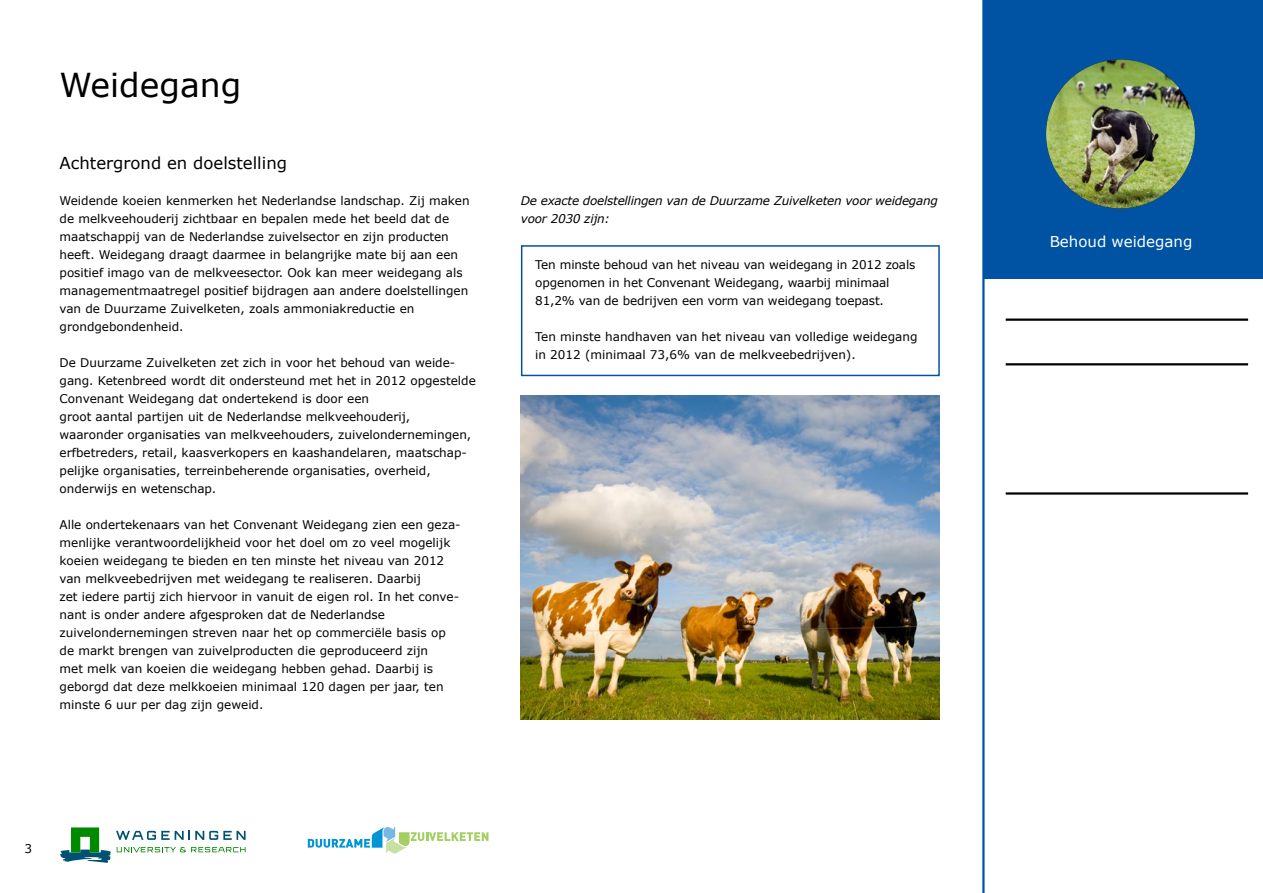
<style>
.page{position:relative;width:1263px;height:893px;background:#fff}
.page>*{position:absolute;margin:0;border:0;box-sizing:border-box;transform-origin:0 0}
.H1_Kop_22_pt_zwart{font:33px "Verdana";color:#000}
.H2_Kop_tussenkop{font:16.5px "Verdana";color:#000}
.t1{font:15px "Verdana";color:#fff}
.Platte_tekst{font:12px/18px "Verdana";color:#000}
.Platte_tekst-2{font:italic 12px/18px "Verdana";letter-spacing:-.02em;color:#000}
</style>
<div class="page">
<hr style="left:982px;top:0;width:2px;height:893px;background:#0053a3">
<hr style="left:1006px;top:363px;width:242px;height:2px;background:#000">
<hr style="left:1006px;top:318px;width:242px;height:3px;background:#000">
<hr style="left:1006px;top:492px;width:242px;height:3px;background:#000">
<div style="left:521px;top:245px;width:419px;height:131px;border:2px solid #0053a3"></div>
<img style="left:521px;top:395px;width:419px;height:325px">
<div style="left:983px;top:0;width:280px;height:279px;background:#0053a3"></div>
<img style="left:1046px;top:60px;width:149px;height:148px;border-radius:74px">
<svg style="left:60px;top:827px;width:186px;height:36px"></svg>
<svg style="left:308px;top:826px;width:180px;height:28px"></svg>
<h1 class="H1_Kop_22_pt_zwart" style="left:60px;top:62px;width:183px">Weidegang</h1>
<h2 class="H2_Kop_tussenkop" style="left:60px;top:152px;width:229px">Achtergrond en doelstelling</h2>
<p class="Platte_tekst" style="left:60px;top:192px;width:412px">Weidende koeien kenmerken het Nederlandse landschap. Zij maken de melkveehouderij zichtbaar en bepalen mede het beeld dat de maatschappij van de Nederlandse zuivelsector en zijn producten heeft. Weidegang draagt daarmee in belangrijke mate bij aan een positief imago van de melkveesector. Ook kan meer weidegang als managementmaatregel positief bijdragen aan andere doelstellingen van de Duurzame Zuivelketen, zoals ammoniakreductie en grondgebondenheid.</p>
<p class="Platte_tekst" style="left:60px;top:354px;width:418px">De Duurzame Zuivelketen zet zich in voor het behoud van weide&shy;gang. Ketenbreed wordt dit ondersteund met het in 2012 opgestelde Convenant Weidegang dat ondertekend is door een<br>groot aantal partijen uit de Nederlandse melkveehouderij, waaronder organisaties van melkveehouders, zuivelondernemingen, erfbetreders, retail, kaasverkopers en kaashandelaren, maatschap&shy;pelijke organisaties, terreinbeherende organisaties, overheid, onderwijs en wetenschap.</p>
<p class="Platte_tekst" style="left:60px;top:516px;width:403px">Alle ondertekenaars van het Convenant Weidegang zien een geza&shy;menlijke verantwoordelijkheid voor het doel om zo veel mogelijk koeien weidegang te bieden en ten minste het niveau van 2012 van melkveebedrijven met weidegang te realiseren. Daarbij<br>zet iedere partij zich hiervoor in vanuit de eigen rol. In het conve&shy;nant is onder andere afgesproken dat de Nederlandse zuivelondernemingen streven naar het op commerciële basis op de markt brengen van zuivelproducten die geproduceerd zijn<br>met melk van koeien die weidegang hebben gehad. Daarbij is geborgd dat deze melkkoeien minimaal 120 dagen per jaar, ten minste 6 uur per dag zijn geweid.</p>
<p class="Platte_tekst-2" style="left:521px;top:192px;width:418px">De exacte doelstellingen van de Duurzame Zuivelketen voor weidegang voor 2030 zijn:</p>
<p class="Platte_tekst" style="left:535px;top:255px;width:382px">Ten minste behoud van het niveau van weidegang in 2012 zoals opgenomen in het Convenant Weidegang, waarbij minimaal<br>81,2% van de bedrijven een vorm van weidegang toepast.</p>
<p class="Platte_tekst" style="left:535px;top:327px;width:384px">Ten minste handhaven van het niveau van volledige weidegang in 2012 (minimaal 73,6% van de melkveebedrijven).</p>
<p class="Platte_tekst" style="left:24px;top:840px;width:9px">3</p>
<p class="t1" style="left:1050px;top:231px;width:144px">Behoud weidegang</p>
</div>
